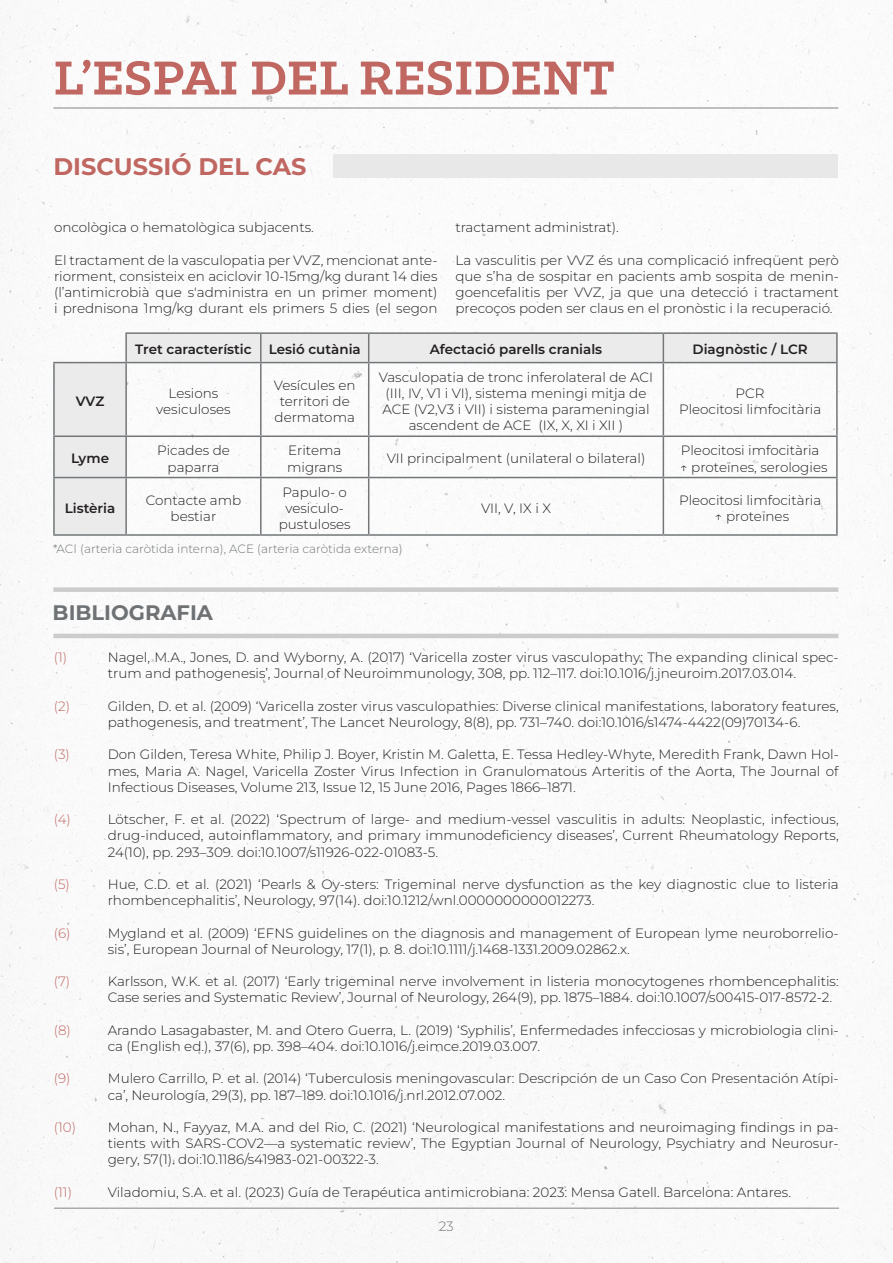
<style>
.page{position:relative;width:893px;height:1263px;background:#fff}
.page>*{position:absolute;margin:0;border:0;box-sizing:border-box;transform-origin:0 0}
.t1{font:700 54px "Klinic Slab";color:#c06762}
.t2{font:700 24px "Montserrat";color:#c06762}
.t3{font:700 21px "Montserrat";color:#6f7274}
.t4{font:300 13.5px/16.2px "Montserrat";color:#231f20}
.t5{font:600 13.5px "Montserrat";color:#231f20}
.t6{font:300 13.5px "Montserrat";color:#be6762}
.t7{font:300 13.5px "Montserrat";color:#6f7274}
.t8{font:300 12px "Montserrat";color:#737779}
.s1{color:#be6762}
</style>
<div class="page">
<img style="left:0;top:0;width:893px;height:1263px">
<hr style="left:54px;top:1207px;width:785px;height:2px;background:#ababab">
<hr style="left:53px;top:107px;width:785px;height:2px;background:#ababab">
<div style="left:333px;top:155px;width:505px;height:23px;background:#e8e8e8"></div>
<svg style="left:54px;top:333px;width:782px;height:201px"></svg>
<hr style="left:125px;top:332px;width:136px;height:2px;background:#737779">
<hr style="left:261px;top:332px;width:108px;height:2px;background:#737779">
<hr style="left:260px;top:334px;width:2px;height:28px;background:#737779">
<hr style="left:369px;top:332px;width:294px;height:2px;background:#737779">
<svg style="left:368px;top:334px;width:1px;height:28px"></svg>
<hr style="left:663px;top:332px;width:175px;height:2px;background:#737779">
<svg style="left:663px;top:334px;width:1px;height:28px"></svg>
<hr style="left:836px;top:334px;width:2px;height:28px;background:#737779">
<hr style="left:53px;top:363px;width:2px;height:72px;background:#737779">
<hr style="left:126px;top:362px;width:135px;height:1px;background:#737779">
<hr style="left:125px;top:363px;width:2px;height:72px;background:#737779">
<hr style="left:261px;top:362px;width:108px;height:1px;background:#737779">
<hr style="left:260px;top:363px;width:2px;height:72px;background:#737779">
<hr style="left:369px;top:362px;width:294px;height:1px;background:#737779">
<hr style="left:368px;top:363px;width:1px;height:72px;background:#737779">
<hr style="left:663px;top:362px;width:175px;height:1px;background:#737779">
<hr style="left:663px;top:363px;width:1px;height:72px;background:#737779">
<hr style="left:836px;top:363px;width:2px;height:72px;background:#737779">
<hr style="left:53px;top:435px;width:73px;height:2px;background:#737779">
<hr style="left:53px;top:437px;width:2px;height:40px;background:#737779">
<hr style="left:126px;top:435px;width:135px;height:2px;background:#737779">
<hr style="left:125px;top:437px;width:2px;height:40px;background:#737779">
<hr style="left:261px;top:435px;width:108px;height:2px;background:#737779">
<hr style="left:260px;top:437px;width:2px;height:40px;background:#737779">
<hr style="left:369px;top:435px;width:294px;height:2px;background:#737779">
<hr style="left:368px;top:437px;width:1px;height:40px;background:#737779">
<hr style="left:663px;top:435px;width:175px;height:2px;background:#737779">
<hr style="left:663px;top:437px;width:1px;height:40px;background:#737779">
<hr style="left:836px;top:437px;width:2px;height:40px;background:#737779">
<hr style="left:53px;top:477px;width:73px;height:1px;background:#737779">
<hr style="left:53px;top:478px;width:2px;height:56px;background:#737779">
<hr style="left:126px;top:477px;width:135px;height:1px;background:#737779">
<hr style="left:125px;top:478px;width:2px;height:56px;background:#737779">
<hr style="left:261px;top:477px;width:108px;height:1px;background:#737779">
<hr style="left:260px;top:478px;width:2px;height:56px;background:#737779">
<hr style="left:369px;top:477px;width:294px;height:1px;background:#737779">
<hr style="left:368px;top:478px;width:1px;height:56px;background:#737779">
<hr style="left:663px;top:477px;width:175px;height:1px;background:#737779">
<hr style="left:663px;top:478px;width:1px;height:56px;background:#737779">
<hr style="left:836px;top:478px;width:2px;height:56px;background:#737779">
<hr style="left:53px;top:534px;width:73px;height:2px;background:#737779">
<hr style="left:126px;top:534px;width:135px;height:2px;background:#737779">
<hr style="left:261px;top:534px;width:108px;height:2px;background:#737779">
<hr style="left:369px;top:534px;width:294px;height:2px;background:#737779">
<hr style="left:663px;top:534px;width:175px;height:2px;background:#737779">
<hr style="left:125px;top:334px;width:2px;height:28px;background:#737779">
<hr style="left:53px;top:362px;width:73px;height:1px;background:#737779">
<div style="left:53px;top:587px;width:785px;height:5px;background:#ccc"></div>
<hr style="left:53px;top:634px;width:785px;height:4px;background:#ccc">
<h1 class="t1" style="left:53px;top:42px;width:563px">L’ESPAI DEL RESIDENT</h1>
<h2 class="t2" style="left:53px;top:150px;width:255px">DISCUSSIÓ DEL CAS</h2>
<p class="t4" style="left:54px;top:219px;width:261px">oncològica o hematològica subjacents.</p>
<p class="t4" style="left:54px;top:251px;width:385px;text-align:justify">El tractament de la vasculopatia per VVZ, mencionat ante&shy;riorment, consisteix en aciclovir 10-15mg/kg durant 14 dies (l’antimicrobià que s'administra en un primer moment) i prednisona 1mg/kg durant els primers 5 dies (el segon</p>
<p class="t4" style="left:455px;top:219px;width:165px">tractament administrat).</p>
<p class="t4" style="left:455px;top:251px;width:385px;text-align:justify">La vasculitis per VVZ és una complicació infreqüent però que s’ha de sospitar en pacients amb sospita de menin&shy;goencefalitis per VVZ, ja que una detecció i tractament precoços poden ser claus en el pronòstic i la recuperació.</p>
<p class="t5" style="left:135px;top:341px;width:118px">Tret característic</p>
<p class="t5" style="left:269px;top:341px;width:94px">Lesió cutània</p>
<p class="t5" style="left:430px;top:341px;width:174px">Afectació parells cranials</p>
<p class="t5" style="left:693px;top:341px;width:117px">Diagnòstic / LCR</p>
<p class="t5" style="left:76px;top:392px;width:30px">VVZ</p>
<p class="t4" style="left:156px;top:385px;width:76px;text-align:center">Lesions vesiculoses</p>
<p class="t4" style="left:274px;top:376px;width:83px;text-align:center">Vesícules en territori de dermatoma</p>
<p class="t4" style="left:379px;top:368px;width:276px;text-align:center">Vasculopatia de tronc inferolateral de ACI (III, IV, V1 i VI), sistema meningi mitja de ACE (V2,V3 i VII) i sistema parameningial ascendent de ACE (IX, X, XI i XII )</p>
<p class="t4" style="left:679px;top:385px;width:144px;text-align:center">PCR<br>Pleocitosi limfocitària</p>
<p class="t5" style="left:71px;top:450px;width:40px">Lyme</p>
<p class="t4" style="left:157px;top:442px;width:74px;text-align:center">Picades de paparra</p>
<p class="t4" style="left:287px;top:442px;width:57px">Eritema migrans</p>
<p class="t4" style="left:387px;top:450px;width:260px">VII principalment (unilateral o bilateral)</p>
<p class="t4" style="left:680px;top:442px;width:149px">Pleocitosi imfocitària ↑ proteïnes, serologies</p>
<p class="t5" style="left:65px;top:499px;width:52px">Listèria</p>
<p class="t4" style="left:146px;top:491px;width:97px;text-align:center">Contacte amb bestiar</p>
<p class="t4" style="left:279px;top:483px;width:73px;text-align:center">Papulo- o vesiculo&shy;pustuloses</p>
<p class="t4" style="left:481px;top:499px;width:71px">VII, V, IX i X</p>
<p class="t4" style="left:679px;top:491px;width:144px;text-align:center">Pleocitosi limfocitària ↑ proteïnes</p>
<p class="t8" style="left:53px;top:541px;width:351px">*ACI (arteria caròtida interna), ACE (arteria caròtida externa)</p>
<h3 class="t3" style="left:53px;top:598px;width:162px">BIBLIOGRAFIA</h3>
<p class="t6" style="left:54px;top:648px;width:15px">(1)</p>
<p class="t4" style="left:108px;top:649px;width:732px">Nagel, M.A., Jones, D. and Wyborny, A. (2017) ‘Varicella zoster virus vasculopathy: The expanding clinical spec&shy;trum and pathogenesis’, Journal of Neuroimmunology, 308, pp. 112–117. doi:10.1016/j.jneuroim.2017.03.014.</p>
<p class="t6" style="left:54px;top:697px;width:18px">(2)</p>
<p class="t4" style="left:108px;top:697px;width:732px">Gilden, D. et al. (2009) ‘Varicella zoster virus vasculopathies: Diverse clinical manifestations, laboratory features, pathogenesis, and treatment’, The Lancet Neurology, 8(8), pp. 731–740. doi:10.1016/s1474-4422(09)70134-6.</p>
<p class="t6" style="left:54px;top:745px;width:18px">(3)</p>
<p class="t4" style="left:108px;top:746px;width:732px;text-align:justify">Don Gilden, Teresa White, Philip J. Boyer, Kristin M. Galetta, E. Tessa Hedley-Whyte, Meredith Frank, Dawn Hol&shy;mes, Maria A. Nagel, Varicella Zoster Virus Infection in Granulomatous Arteritis of the Aorta, The Journal of Infectious Diseases, Volume 213, Issue 12, 15 June 2016, Pages 1866–1871.</p>
<p class="t6" style="left:54px;top:810px;width:19px">(4)</p>
<p class="t4" style="left:108px;top:811px;width:732px;text-align:justify">Lötscher, F. et al. (2022) ‘Spectrum of large- and medium-vessel vasculitis in adults: Neoplastic, infectious, drug-induced, autoinflammatory, and primary immunodeficiency diseases’, Current Rheumatology Reports, 24(10), pp. 293–309. doi:10.1007/s11926-022-01083-5.</p>
<p class="t6" style="left:54px;top:875px;width:18px">(5)</p>
<p class="t4" style="left:108px;top:876px;width:732px">Hue, C.D. et al. (2021) ‘Pearls &amp; Oy-sters: Trigeminal nerve dysfunction as the key diagnostic clue to listeria rhombencephalitis’, Neurology, 97(14). doi:10.1212/wnl.0000000000012273.</p>
<p class="t6" style="left:54px;top:924px;width:18px">(6)</p>
<p class="t4" style="left:108px;top:924px;width:732px">Mygland et al. (2009) ‘EFNS guidelines on the diagnosis and management of European lyme neuroborrelio&shy;sis’, European Journal of Neurology, 17(1), p. 8. doi:10.1111/j.1468-1331.2009.02862.x.</p>
<p class="t6" style="left:54px;top:972px;width:18px">(7)</p>
<p class="t4" style="left:108px;top:973px;width:732px">Karlsson, W.K. et al. (2017) ‘Early trigeminal nerve involvement in listeria monocytogenes rhombencephalitis:<br>Case series and Systematic Review’, Journal of Neurology, 264(9), pp. 1875–1884. doi:10.1007/s00415-017-8572-2.</p>
<p class="t6" style="left:54px;top:1021px;width:19px">(8)</p>
<p class="t4" style="left:108px;top:1021px;width:732px">Arando Lasagabaster, M. and Otero Guerra, L. (2019) ‘Syphilis’, Enfermedades infecciosas y microbiologia clini&shy;ca (English ed.), 37(6), pp. 398–404. doi:10.1016/j.eimce.2019.03.007.</p>
<p class="t6" style="left:54px;top:1069px;width:18px">(9)</p>
<p class="t4" style="left:108px;top:1070px;width:732px">Mulero Carrillo, P. et al. (2014) ‘Tuberculosis meningovascular: Descripción de un Caso Con Presentación Atípi&shy;ca’, Neurología, 29(3), pp. 187–189. doi:10.1016/j.nrl.2012.07.002.</p>
<p class="t4" style="left:108px;top:1119px;width:732px;text-align:justify;text-indent:-54px"><span class="s1">(10)</span> Mohan, N., Fayyaz, M.A. and del Rio, C. (2021) ‘Neurological manifestations and neuroimaging findings in pa&shy;tients with SARS-COV2—a systematic review’, The Egyptian Journal of Neurology, Psychiatry and Neurosur&shy;gery, 57(1). doi:10.1186/s41983-021-00322-3.</p>
<p class="t6" style="left:54px;top:1183px;width:20px">(11)</p>
<p class="t4" style="left:108px;top:1183px;width:685px">Viladomiu, S.A. et al. (2023) Guía de Terapéutica antimicrobiana: 2023: Mensa Gatell. Barcelona: Antares.</p>
<p class="t7" style="left:439px;top:1217px;width:17px">23</p>
</div>
